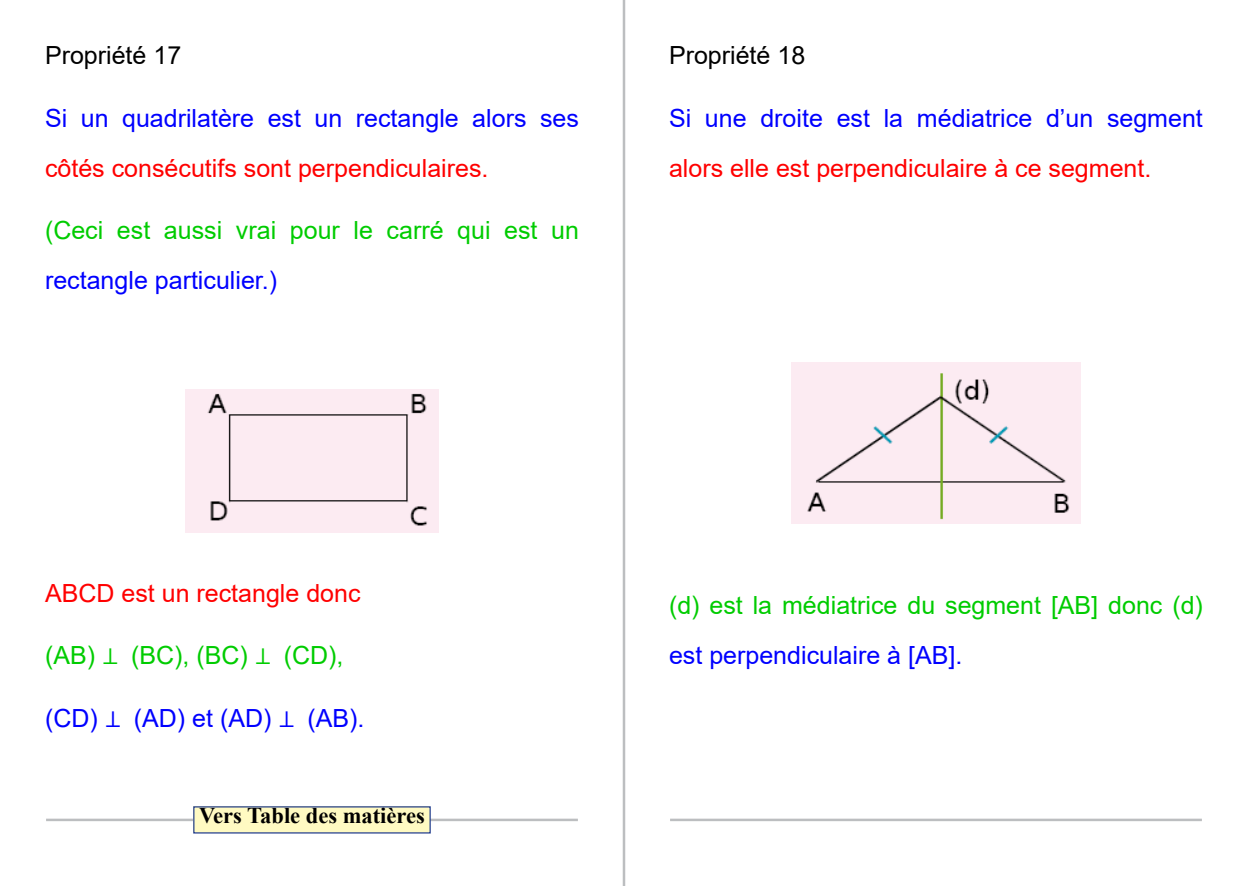
<style>
.page{position:relative;width:1248px;height:886px;background:#fff}
.page>*{position:absolute;margin:0;border:0;box-sizing:border-box;transform-origin:0 0}
.Cartable{font:25px/50px "Arial";color:#0c0}
.Cartable-2{font:25px/50px "Arial";color:#f00}
.Cartable-3{font:25px/50px "Arial";color:#00f}
.Cartable-4{font:25px "Arial";color:#000}
.t1{font:700 22.5px "Times New Roman";color:#000}
.s1{color:#f00}
.s2{color:#00f}
.s3{font-family:"Cambria Math"}
</style>
<div class="page">
<hr style="left:622px;top:0;width:3px;height:886px;background:#bcbec0">
<hr style="left:46px;top:819px;width:532px;height:2px;background:#bcbec0">
<hr style="left:670px;top:819px;width:531px;height:2px;background:#bcbec0">
<div style="left:194px;top:807px;width:236px;height:26px;background:#fffac2"></div>
<div style="left:193px;top:806px;width:238px;height:27px;border:1px solid #25408f"></div>
<div style="left:186px;top:390px;width:252px;height:142px;background:#fcebf2"></div>
<div style="left:791px;top:362px;width:289px;height:162px;background:#fcebf2"></div>
<p class="Cartable-4" style="left:45px;top:38px;width:138px">Propriété 17</p>
<p class="Cartable-3" style="left:45px;top:93px;width:535px">Si un quadrilatère est un rectangle alors ses <span class="s1">côtés consécutifs sont perpendiculaires.</span></p>
<p class="Cartable" style="left:45px;top:205px;width:535px">(Ceci est aussi vrai pour le carré qui est un <span class="s2">rectangle particulier.)</span></p>
<p class="Cartable-4" style="left:669px;top:38px;width:138px">Propriété 18</p>
<p class="Cartable-2" style="left:669px;top:93px;width:535px"><span class="s2">Si une droite est la médiatrice d’un segment </span>alors elle est perpendiculaire à ce segment.</p>
<p class="Cartable-2" style="left:45px;top:568px;width:317px">ABCD est un rectangle donc</p>
<p class="Cartable" style="left:45px;top:630px;width:300px">(AB) <span class="s3">⊥</span> (BC), (BC) <span class="s3">⊥</span> (CD),</p>
<p class="Cartable-3" style="left:45px;top:693px;width:321px">(CD) <span class="s3">⊥</span> (AD) et (AD) <span class="s3">⊥</span> (AB).</p>
<p class="t1" style="left:199px;top:799px;width:227px">Vers Table des matières</p>
<p class="Cartable" style="left:669px;top:580px;width:535px">(d) est la médiatrice du segment [AB] donc (d) <span class="s2">est perpendiculaire à [AB].</span></p>
</div>
